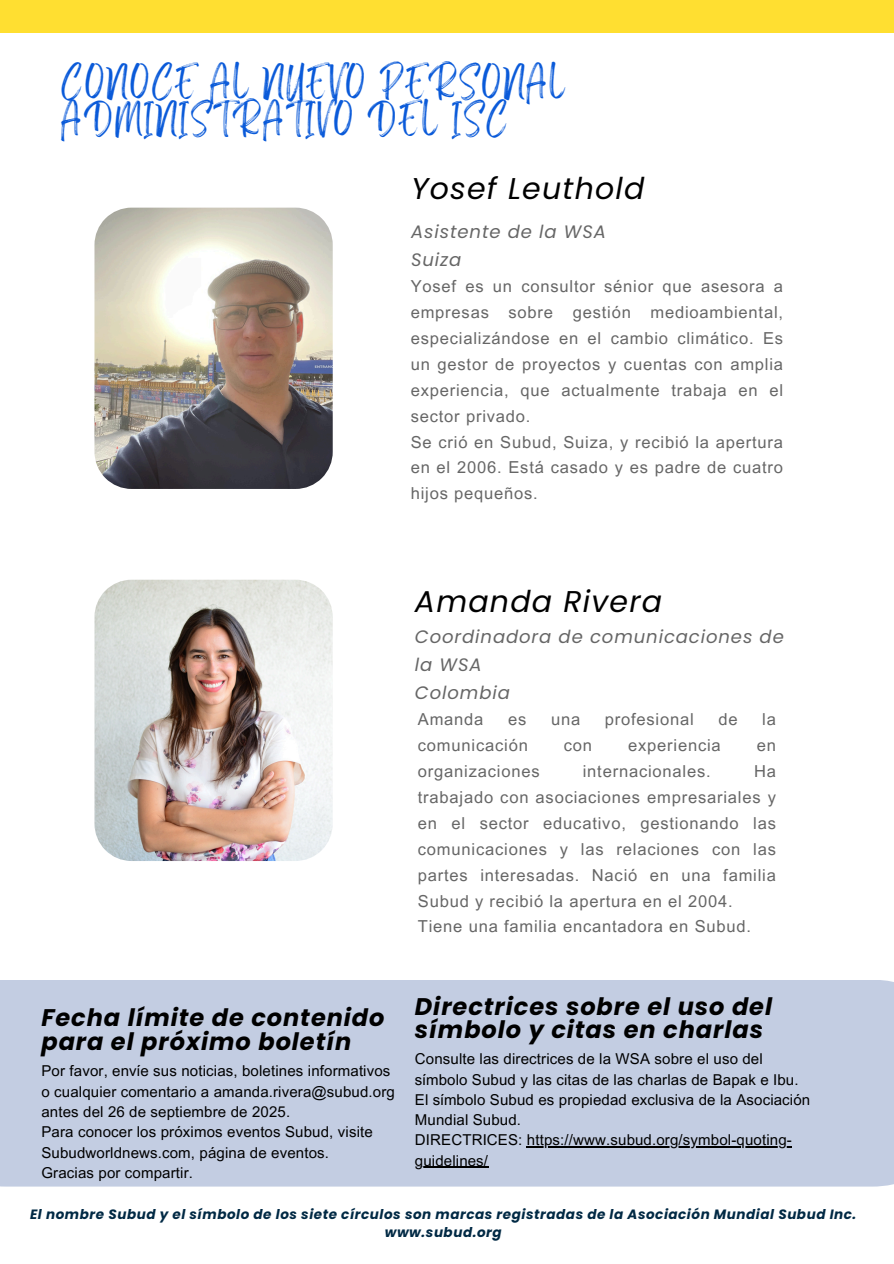
<style>
.page{position:relative;width:894px;height:1264px;background:#fff}
.page>*{position:absolute;margin:0;border:0;box-sizing:border-box;transform-origin:0 0}
.t1{font:italic 30px "Poppins";letter-spacing:.04em;color:#000}
.t2{font:italic 700 24px/23.7px "Poppins";letter-spacing:.04em;color:#000}
.t3{font:24px/37.2px "Brightwall";letter-spacing:.1em;color:#0a5ad9}
.t4{font:italic 18px/28.2px "Poppins";letter-spacing:.05em;color:#666}
.t5{font:16.5px/26px "Arial MT Pro";letter-spacing:.05em;color:#666}
.t6{font:15px/20.2px "Arial MT Pro";letter-spacing:.01em;color:#000}
.t7{font:italic 700 13.5px/18px "Poppins";letter-spacing:.04em;color:#002944;text-align:center}
</style>
<div class="page">
<div style="left:0;top:0;width:893px;height:32px;background:#ffdf31"></div>
<div style="left:0;top:979px;width:893px;height:207px;background:#c3cde2"></div>
<img style="left:94px;top:579px;width:238px;height:282px">
<img style="left:94px;top:208px;width:238px;height:281px">
<hr style="left:527px;top:1146px;width:264px;height:1px;background:#000">
<hr style="left:415px;top:1166px;width:73px;height:1px;background:#000">
<h2 class="t3" style="left:61px;top:70px;width:505px">CONOCE AL NUEVO PERSONAL<br>ADMINISTRATIVO DEL ISC</h2>
<h1 class="t1" style="left:411px;top:168px;width:235px">Yosef Leuthold</h1>
<p class="t4" style="left:411px;top:217px;width:196px">Asistente de la WSA<br>Suiza</p>
<p class="t5" style="left:410px;top:275px;width:374px">Yosef es un consultor sénior que asesora a empresas sobre gestión medioambiental, especializándose en el cambio climático. Es un gestor de proyectos y cuentas con amplia experiencia, que actualmente trabaja en el sector privado.<br>Se crió en Subud, Suiza, y recibió la apertura en el 2006. Está casado y es padre de cuatro hijos pequeños.</p>
<h1 class="t1" style="left:415px;top:580px;width:249px">Amanda Rivera</h1>
<p class="t4" style="left:415px;top:622px;width:370px">Coordinadora de comunicaciones de la WSA<br>Colombia</p>
<p class="t5" style="left:418px;top:708px;width:67px">Amanda</p>
<p class="t5" style="left:508px;top:708px;width:20px">es</p>
<p class="t5" style="left:551px;top:708px;width:31px">una</p>
<p class="t5" style="left:604px;top:708px;width:90px">profesional</p>
<p class="t5" style="left:718px;top:708px;width:21px">de</p>
<p class="t5" style="left:762px;top:708px;width:15px">la</p>
<p class="t5" style="left:418px;top:734px;width:111px">comunicación</p>
<p class="t5" style="left:563px;top:734px;width:30px">con</p>
<p class="t5" style="left:628px;top:734px;width:94px">experiencia</p>
<p class="t5" style="left:756px;top:734px;width:21px">en</p>
<p class="t5" style="left:418px;top:760px;width:123px">organizaciones</p>
<p class="t5" style="left:582px;top:760px;width:129px">internacionales.</p>
<p class="t5" style="left:418px;top:760px;width:359px;text-indent:336px">Ha trabajado con asociaciones empresariales y en el sector educativo, gestionando las comunicaciones y las relaciones con las partes interesadas. Nació en una familia Subud y recibió la apertura en el 2004.<br>Tiene una familia encantadora en Subud.</p>
<h2 class="t2" style="left:415px;top:994px;width:358px">Directrices sobre el uso del símbolo y citas en charlas</h2>
<p class="t6" style="left:415px;top:1050px;width:397px">Consulte las directrices de la WSA sobre el uso del símbolo Subud y las citas de las charlas de Bapak e Ibu.<br>El símbolo Subud es propiedad exclusiva de la Asociación Mundial Subud.<br>DIRECTRICES: https://www.subud.org/symbol-quoting&shy;guidelines/</p>
<h2 class="t2" style="left:41px;top:1006px;width:344px">Fecha límite de contenido para el próximo boletín</h2>
<p class="t6" style="left:41px;top:1062px;width:355px">Por favor, envíe sus noticias, boletines informativos o cualquier comentario a amanda.rivera@subud.org antes del 26 de septiembre de 2025.<br>Para conocer los próximos eventos Subud, visite Subudworldnews.com, página de eventos.<br>Gracias por compartir.</p>
<p class="t7" style="left:30px;top:1205px;width:827px">El nombre Subud y el símbolo de los siete círculos son marcas registradas de la Asociación Mundial Subud Inc. www.subud.org</p>
</div>
